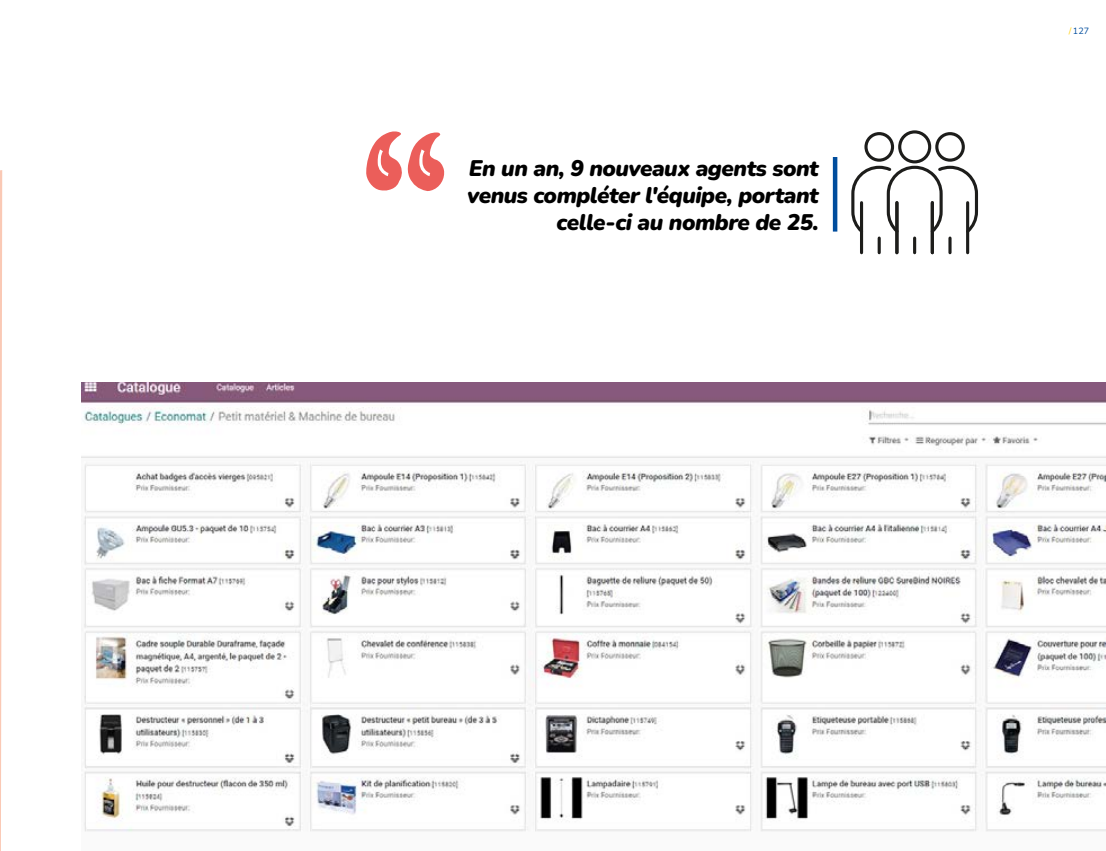
<style>
.page{position:relative;width:1106px;height:851px;background:#fff}
.page>*{position:absolute;margin:0;border:0;box-sizing:border-box;transform-origin:0 0}
.t1{font:225px "Citrus Gothic Inline";color:#eb5e5a}
.t2{font:italic 200 22.5px/27px "Nunito";letter-spacing:-.02em;color:#000;text-align:right}
.t3{font:200 9px "Nunito";color:#004d9d}
.s1{color:#ffce00}
</style>
<div class="page">
<img style="left:81px;top:382px;width:1025px;height:450px">
<svg style="left:0;top:170px;width:2px;height:680px"></svg>
<div style="left:832px;top:157px;width:5px;height:74px;background:#004d9d"></div>
<div style="left:864px;top:132px;width:30px;height:30px;border:3px solid #1d1d1b;border-radius:50%"></div>
<hr style="left:860px;top:203px;width:3px;height:50px;background:#1d1d1b">
<hr style="left:877px;top:238px;width:3px;height:15px;background:#1d1d1b">
<div style="left:935px;top:132px;width:29px;height:30px;border:3px solid #1d1d1b;border-radius:50%"></div>
<hr style="left:930px;top:203px;width:4px;height:50px;background:#1d1d1b">
<hr style="left:948px;top:238px;width:3px;height:15px;background:#1d1d1b">
<hr style="left:966px;top:203px;width:3px;height:50px;background:#1d1d1b">
<div style="left:898px;top:130px;width:33px;height:33px;border:3px solid #1d1d1b;border-radius:50%"></div>
<svg style="left:851px;top:165px;width:127px;height:71px"></svg>
<hr style="left:895px;top:203px;width:3px;height:50px;background:#1d1d1b">
<hr style="left:913px;top:238px;width:3px;height:15px;background:#1d1d1b">
<hr style="left:930px;top:203px;width:3px;height:50px;background:#1d1d1b">
<h1 class="t1" style="left:359px;top:82px;width:92px">“</h1>
<p class="t2" style="left:467px;top:154px;width:353px">En un an, 9 nouveaux agents sont venus compléter l'équipe, portant celle-ci au nombre de 25.</p>
<p class="t3" style="left:1067px;top:25px;width:23px"><span class="s1">∕</span>127</p>
</div>
